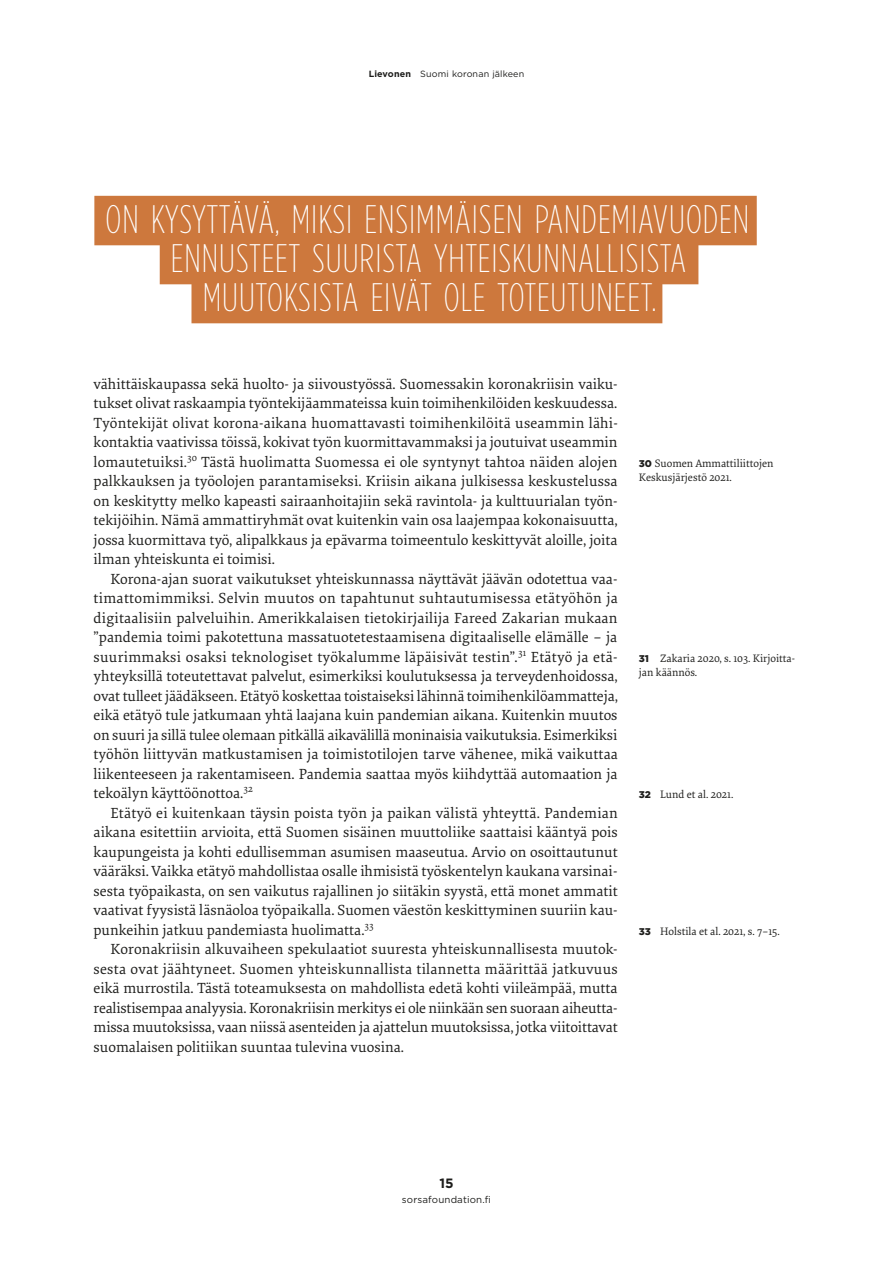
<style>
.page{position:relative;width:893px;height:1263px;background:#fff}
.page>*{position:absolute;margin:0;border:0;box-sizing:border-box;transform-origin:0 0}
.t1{font:200 39.75px/39px "Gotham Condensed";letter-spacing:.025em;color:#fff;text-align:center}
.t2{font:15.3px/19.5px "Elena Basic";color:#1d1d1b;text-align:justify}
.t3{font:700 13.5px "Gotham";color:#1d1d1b}
.t4{font:11.25px/14.7px "Elena Basic";color:#1d1d1b}
.t5{font:9.75px "Gotham";letter-spacing:.015em;color:#1d1d1b}
.t6{font:9px "Gotham";letter-spacing:.015em;color:#1d1d1b}
.s1{font-weight:700}
.s2{font-family:"Gotham";font-weight:900;font-size:9.75px}
</style>
<div class="page">
<div style="left:94px;top:196px;width:663px;height:49px;background:#cd783d"></div>
<div style="left:160px;top:235px;width:538px;height:49px;background:#cd783d"></div>
<div style="left:191px;top:274px;width:471px;height:49px;background:#cd783d"></div>
<p class="t6" style="left:369px;top:68px;width:157px"><span class="s1">Lievonen</span> Suomi koronan jälkeen</p>
<h1 class="t1" style="left:106px;top:199px;width:645px">ON KYSYTTÄVÄ, MIKSI ENSIMMÄISEN PANDEMIAVUODEN<br>ENNUSTEET SUURISTA YHTEISKUNNALLISISTA<br>MUUTOKSISTA EIVÄT OLE TOTEUTUNEET.</h1>
<p class="t2" style="left:94px;top:373px;width:526px">vähittäiskaupassa sekä huolto- ja siivoustyössä. Suomessakin koronakriisin vaiku&shy;tukset olivat raskaampia työntekijäammateissa kuin toimihenkilöiden keskuudessa.<br>Työntekijät olivat korona-aikana huomattavasti toimihenkilöitä useammin lähi&shy;kontaktia vaativissa töissä, kokivat työn kuormittavammaksi ja joutuivat useammin lomautetuiksi.<sup>30</sup> Tästä huolimatta Suomessa ei ole syntynyt tahtoa näiden alojen palkkauksen ja työolojen parantamiseksi. Kriisin aikana julkisessa keskustelussa on keskitytty melko kapeasti sairaanhoitajiin sekä ravintola- ja kulttuurialan työn&shy;tekijöihin. Nämä ammattiryhmät ovat kuitenkin vain osa laajempaa kokonaisuutta, jossa kuormittava työ, alipalkkaus ja epävarma toimeentulo keskittyvät aloille, joita ilman yhteiskunta ei toimisi.</p>
<p class="t2" style="left:94px;top:568px;width:526px;text-indent:17px">Korona-ajan suorat vaikutukset yhteiskunnassa näyttävät jäävän odotettua vaa&shy;timattomimmiksi. Selvin muutos on tapahtunut suhtautumisessa etätyöhön ja digitaalisiin palveluihin. Amerikkalaisen tietokirjailija Fareed Zakarian mukaan ”pandemia toimi pakotettuna massatuotetestaamisena digitaaliselle elämälle – ja suurimmaksi osaksi teknologiset työkalumme läpäisivät testin”.<sup>31</sup> Etätyö ja etä&shy;yhteyksillä toteutettavat palvelut, esimerkiksi koulutuksessa ja terveydenhoidossa, ovat tulleet jäädäkseen. Etätyö koskettaa toistaiseksi lähinnä toimihenkilöammatteja, eikä etätyö tule jatkumaan yhtä laajana kuin pandemian aikana. Kuitenkin muutos on suuri ja sillä tulee olemaan pitkällä aikavälillä moninaisia vaikutuksia. Esimerkiksi työhön liittyvän matkustamisen ja toimistotilojen tarve vähenee, mikä vaikuttaa liikenteeseen ja rakentamiseen. Pandemia saattaa myös kiihdyttää automaation ja tekoälyn käyttöönottoa.<sup>32</sup></p>
<p class="t2" style="left:94px;top:802px;width:526px;text-indent:17px">Etätyö ei kuitenkaan täysin poista työn ja paikan välistä yhteyttä. Pandemian aikana esitettiin arvioita, että Suomen sisäinen muuttoliike saattaisi kääntyä pois kaupungeista ja kohti edullisemman asumisen maaseutua. Arvio on osoittautunut vääräksi. Vaikka etätyö mahdollistaa osalle ihmisistä työskentelyn kaukana varsinai&shy;sesta työpaikasta, on sen vaikutus rajallinen jo siitäkin syystä, että monet ammatit vaativat fyysistä läsnäoloa työpaikalla. Suomen väestön keskittyminen suuriin kau&shy;punkeihin jatkuu pandemiasta huolimatta.<sup>33</sup></p>
<p class="t2" style="left:94px;top:939px;width:526px;text-indent:17px">Koronakriisin alkuvaiheen spekulaatiot suuresta yhteiskunnallisesta muutok&shy;sesta ovat jäähtyneet. Suomen yhteiskunnallista tilannetta määrittää jatkuvuus eikä murrostila. Tästä toteamuksesta on mahdollista edetä kohti viileämpää, mutta realistisempaa analyysia. Koronakriisin merkitys ei ole niinkään sen suoraan aiheutta&shy;missa muutoksissa, vaan niissä asenteiden ja ajattelun muutoksissa, jotka viitoittavat suomalaisen politiikan suuntaa tulevina vuosina.</p>
<p class="t4" style="left:639px;top:455px;width:136px"><span class="s2">30</span> Suomen Ammattiliittojen<br>Keskusjärjestö 2021.</p>
<p class="t4" style="left:639px;top:650px;width:158px"><span class="s2">31</span> Zakaria 2020, s. 103. Kirjoitta&shy;jan käännös.</p>
<p class="t4" style="left:639px;top:786px;width:96px"><span class="s2">32</span> Lund et al. 2021.</p>
<p class="t4" style="left:639px;top:923px;width:142px"><span class="s2">33</span> Holstila et al. 2021, s. 7–15.</p>
<p class="t3" style="left:439px;top:1174px;width:16px">15</p>
<p class="t5" style="left:402px;top:1193px;width:91px">sorsafoundation.fi</p>
</div>
